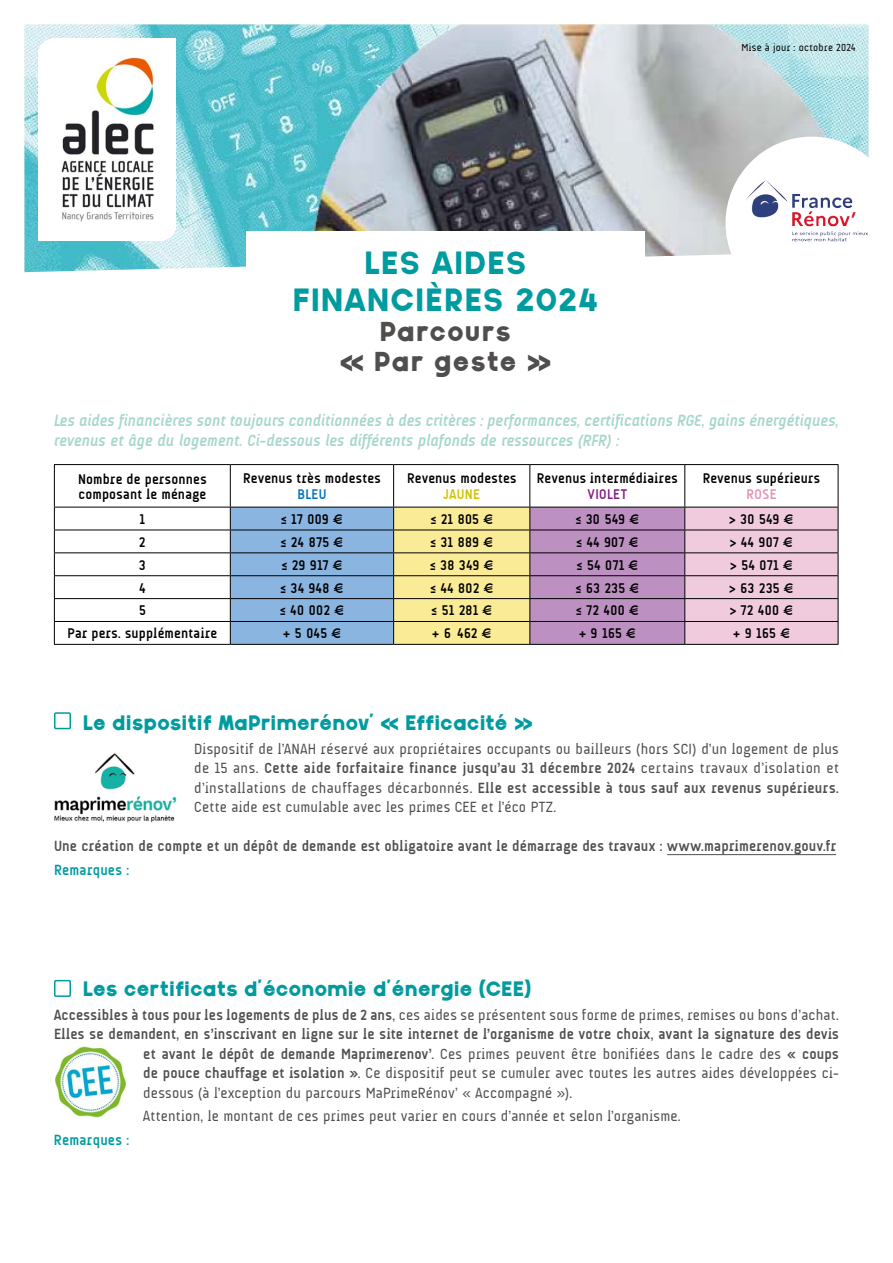
<style>
.page{position:relative;width:893px;height:1263px;background:#fff}
.page>*{position:absolute;margin:0;border:0;box-sizing:border-box;transform-origin:0 0}
.t1{font:30px/37.5px "Gila";letter-spacing:.05em;color:#009b9f;text-align:center}
.t2{font:25.5px/30px "Gila";letter-spacing:.04em;color:#504e4d;text-align:center}
.t3{font:19.5px "Gila";letter-spacing:.01em;color:#009b9f}
.t4{font:italic 700 16.5px/19.5px "A Udimat";letter-spacing:.005em;color:#a6d6cc}
.t5{font:15px/19.5px "A Udimat";letter-spacing:.02em;color:#504e4d;text-align:justify}
.t6{font:700 15px "A Udimat";letter-spacing:.02em;color:#504e4d}
.t7{font:700 15px "A Udimat";letter-spacing:.015em;color:#009b9f}
.t8{font:700 14.25px/15px "A Udimat";letter-spacing:.025em;color:#000}
.t9{font:700 14.25px "A Udimat";letter-spacing:.05em;color:#831f82}
.t10{font:700 14.25px "A Udimat";letter-spacing:.03em;color:#d3c000}
.t11{font:700 14.25px "A Udimat";color:#0075bf}
.t12{font:700 14.25px "A Udimat";color:#e094b7}
.t13{font:10.5px "A Udimat";letter-spacing:.03em;color:#000}
.s1{font-weight:700}
</style>
<div class="page">
<img style="left:24px;top:24px;width:844px;height:248px">
<img style="left:39px;top:39px;width:137px;height:202px">
<svg style="left:725px;top:137px;width:144px;height:135px"></svg>
<img style="left:736px;top:171px;width:133px;height:71px">
<hr style="left:667px;top:854px;width:169px;height:1px;background:#504e4d">
<div style="left:54px;top:712px;width:17px;height:17px;border:2px solid #009b9f"></div>
<div style="left:54px;top:980px;width:17px;height:17px;border:2px solid #009b9f"></div>
<img style="left:54px;top:753px;width:123px;height:70px">
<img style="left:55px;top:1045px;width:71px;height:73px">
<div style="left:247px;top:231px;width:398px;height:160px;background:#fff"></div>
<hr style="left:54px;top:464px;width:176px;height:1px;background:#000">
<hr style="left:230px;top:464px;width:164px;height:1px;background:#000">
<hr style="left:394px;top:464px;width:136px;height:1px;background:#000">
<hr style="left:530px;top:464px;width:155px;height:1px;background:#000">
<hr style="left:685px;top:464px;width:153px;height:1px;background:#000">
<svg style="left:54px;top:465px;width:785px;height:179px"></svg>
<hr style="left:54px;top:644px;width:176px;height:1px;background:#000">
<hr style="left:230px;top:644px;width:164px;height:1px;background:#000">
<hr style="left:394px;top:644px;width:136px;height:1px;background:#000">
<hr style="left:530px;top:644px;width:155px;height:1px;background:#000">
<hr style="left:685px;top:644px;width:153px;height:1px;background:#000">
<p class="t13" style="left:741px;top:42px;width:115px">Mise à jour : octobre 2024</p>
<h1 class="t1" style="left:293px;top:243px;width:307px">Les aides financières 2024</h1>
<h2 class="t2" style="left:339px;top:316px;width:214px">Parcours<br>« Par geste »</h2>
<p class="t4" style="left:54px;top:411px;width:786px">Les aides financières sont toujours conditionnées à des critères : performances, certifications RGE, gains énergétiques, revenus et âge du logement. Ci-dessous les différents plafonds de ressources (RFR) :</p>
<p class="t8" style="left:78px;top:471px;width:130px">Nombre de personnes composant le ménage</p>
<p class="t8" style="left:243px;top:471px;width:139px">Revenus très modestes</p>
<p class="t8" style="left:407px;top:471px;width:111px">Revenus modestes</p>
<p class="t10" style="left:444px;top:486px;width:38px">JAUNE</p>
<p class="t8" style="left:537px;top:471px;width:142px">Revenus intermédiaires</p>
<p class="t9" style="left:588px;top:486px;width:40px">VIOLET</p>
<p class="t8" style="left:703px;top:471px;width:119px">Revenus supérieurs</p>
<p class="t12" style="left:746px;top:486px;width:32px">ROSE</p>
<p class="t11" style="left:297px;top:486px;width:31px">BLEU</p>
<p class="t8" style="left:140px;top:511px;width:7px">1</p>
<p class="t8" style="left:281px;top:511px;width:63px">≤ 17 009 €</p>
<p class="t8" style="left:431px;top:511px;width:64px">≤ 21 805 €</p>
<p class="t8" style="left:576px;top:511px;width:65px">≤ 30 549 €</p>
<p class="t8" style="left:730px;top:511px;width:65px">&gt; 30 549 €</p>
<p class="t8" style="left:139px;top:534px;width:8px">2</p>
<p class="t8" style="left:281px;top:534px;width:64px">≤ 24 875 €</p>
<p class="t8" style="left:430px;top:534px;width:64px">≤ 31 889 €</p>
<p class="t8" style="left:576px;top:534px;width:63px">≤ 44 907 €</p>
<p class="t8" style="left:730px;top:534px;width:64px">&gt; 44 907 €</p>
<p class="t8" style="left:139px;top:557px;width:8px">3</p>
<p class="t8" style="left:282px;top:557px;width:62px">≤ 29 917 €</p>
<p class="t8" style="left:430px;top:557px;width:64px">≤ 38 349 €</p>
<p class="t8" style="left:577px;top:557px;width:63px">≤ 54 071 €</p>
<p class="t8" style="left:730px;top:557px;width:63px">&gt; 54 071 €</p>
<p class="t8" style="left:139px;top:580px;width:7px">4</p>
<p class="t8" style="left:281px;top:580px;width:64px">≤ 34 948 €</p>
<p class="t8" style="left:430px;top:580px;width:64px">≤ 44 802 €</p>
<p class="t8" style="left:576px;top:580px;width:65px">≤ 63 235 €</p>
<p class="t8" style="left:730px;top:580px;width:65px">&gt; 63 235 €</p>
<p class="t8" style="left:139px;top:603px;width:8px">5</p>
<p class="t8" style="left:280px;top:603px;width:65px">≤ 40 002 €</p>
<p class="t8" style="left:431px;top:603px;width:62px">≤ 51 281 €</p>
<p class="t8" style="left:576px;top:603px;width:64px">≤ 72 400 €</p>
<p class="t8" style="left:730px;top:603px;width:64px">&gt; 72 400 €</p>
<p class="t8" style="left:68px;top:626px;width:151px">Par pers. supplémentaire</p>
<p class="t8" style="left:283px;top:626px;width:59px">+ 5 045 €</p>
<p class="t8" style="left:432px;top:626px;width:61px">+ 6 462 €</p>
<p class="t8" style="left:579px;top:626px;width:58px">+ 9 165 €</p>
<p class="t8" style="left:733px;top:626px;width:58px">+ 9 165 €</p>
<h3 class="t3" style="left:83px;top:711px;width:451px">Le dispositif MaPrimerénov’ « Efficacité »</h3>
<p class="t5" style="left:194px;top:739px;width:646px">Dispositif de l’ANAH réservé aux propriétaires occupants ou bailleurs (hors SCI) d’un logement de plus de 15 ans. <span class="s1">Cette aide forfaitaire finance jusqu’au 31 décembre 2024</span> certains travaux d’isolation et d’installations de chauffages décarbonnés. <span class="s1">Elle est accessible à tous sauf aux revenus supérieurs.<br></span>Cette aide est cumulable avec les primes CEE et l’éco PTZ.</p>
<p class="t6" style="left:54px;top:837px;width:783px">Une création de compte et un dépôt de demande est obligatoire avant le démarrage des travaux : www.maprimerenov.gouv.fr</p>
<p class="t7" style="left:54px;top:861px;width:77px">Remarques :</p>
<h3 class="t3" style="left:83px;top:976px;width:450px">Les certificats d’économie d’énergie (CEE)</h3>
<p class="t5" style="left:54px;top:1005px;width:786px"><span class="s1">Accessibles à tous pour les logements de plus de 2 ans</span>, ces aides se présentent sous forme de primes, remises ou bons d’achat.</p>
<p class="t6" style="left:54px;top:1025px;width:786px">Elles se demandent, en s’inscrivant en ligne sur le site internet de l’organisme de votre choix, avant la signature des devis</p>
<p class="t5" style="left:143px;top:1044px;width:697px"><span class="s1">et avant le dépôt de demande Maprimerenov’</span>. Ces primes peuvent être bonifiées dans le cadre des <span class="s1">« coups</span></p>
<p class="t5" style="left:143px;top:1063px;width:697px"><span class="s1">de pouce chauffage et isolation »</span>. Ce dispositif peut se cumuler avec toutes les autres aides développées ci-</p>
<p class="t5" style="left:143px;top:1083px;width:430px">dessous (à l’exception du parcours MaPrimeRénov’ « Accompagné »).</p>
<p class="t5" style="left:143px;top:1106px;width:539px">Attention, le montant de ces primes peut varier en cours d’année et selon l’organisme.</p>
<p class="t7" style="left:54px;top:1131px;width:77px">Remarques :</p>
</div>
